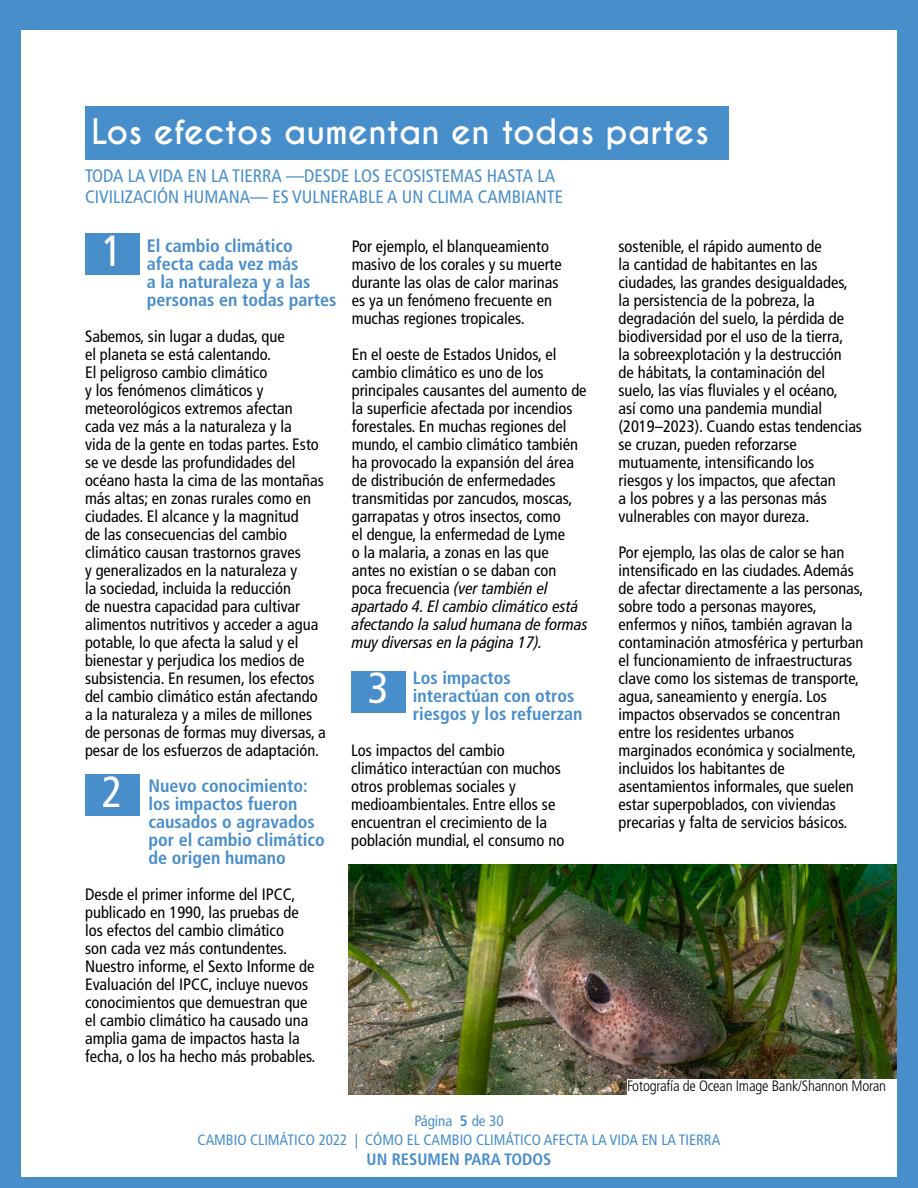
<style>
.page{position:relative;width:918px;height:1188px;background:#488ecb}
.page>*{position:absolute;margin:0;border:0;box-sizing:border-box;transform-origin:0 0}
.t1{font:condensed 43.5px "Frutiger LT Pro";color:#fff}
.t2{font:700 33px "Caviar Dreams";color:#fff}
.t3{font:700 condensed 18px/18px "Frutiger LT Pro";color:#488ecb}
.t4{font:condensed 18px/21px "Frutiger LT Pro";color:#488ecb}
.t5{font:condensed 16.5px/18px "Frutiger LT Pro";color:#000}
.t6{font:700 condensed 16.5px "Frutiger LT Pro";color:#488ecb}
.t7{font:condensed 15px/19.5px "Frutiger LT Pro";color:#488ecb;text-align:center}
.t8{font:300 condensed 15px "Frutiger LT Pro";letter-spacing:-.015em;color:#000}
.s1{font-style:italic}
.s2{font-weight:700}
</style>
<div class="page">
<div style="left:21px;top:30px;width:876px;height:1147px;background:#fff"></div>
<div style="left:85px;top:106px;width:644px;height:54px;background:#488ecb"></div>
<div style="left:85px;top:234px;width:54px;height:41px;background:#488ecb"></div>
<div style="left:85px;top:774px;width:55px;height:42px;background:#488ecb"></div>
<div style="left:351px;top:671px;width:54px;height:41px;background:#488ecb"></div>
<img style="left:349px;top:864px;width:548px;height:230px">
<div style="left:627px;top:1080px;width:269px;height:15px;background:#fff"></div>
<h2 class="t2" style="left:92px;top:111px;width:619px">Los efectos aumentan en todas partes</h2>
<p class="t4" style="left:85px;top:165px;width:480px">TODA LA VIDA EN LA TIERRA —DESDE LOS ECOSISTEMAS HASTA LA<br>CIVILIZACIÓN HUMANA— ES VULNERABLE A UN CLIMA CAMBIANTE</p>
<h1 class="t1" style="left:102px;top:226px;width:22px">1</h1>
<p class="t3" style="left:147px;top:237px;width:191px">El cambio climático afecta cada vez más<br>a la naturaleza y a las personas en todas partes</p>
<p class="t5" style="left:85px;top:327px;width:242px">Sabemos, sin lugar a dudas, que<br>el planeta se está calentando.<br>El peligroso cambio climático<br>y los fenómenos climáticos y meteorológicos extremos afectan cada vez más a la naturaleza y la<br>vida de la gente en todas partes. Esto se ve desde las profundidades del océano hasta la cima de las montañas más altas; en zonas rurales como en ciudades. El alcance y la magnitud<br>de las consecuencias del cambio climático causan trastornos graves<br>y generalizados en la naturaleza y<br>la sociedad, incluida la reducción<br>de nuestra capacidad para cultivar alimentos nutritivos y acceder a agua potable, lo que afecta la salud y el bienestar y perjudica los medios de subsistencia. En resumen, los efectos del cambio climático están afectando a la naturaleza y a miles de millones de personas de formas muy diversas, a pesar de los esfuerzos de adaptación.</p>
<h1 class="t1" style="left:102px;top:766px;width:22px">2</h1>
<p class="t3" style="left:149px;top:777px;width:178px">Nuevo conocimiento: los impactos fueron causados o agravados por el cambio climático de origen humano</p>
<p class="t5" style="left:85px;top:885px;width:232px">Desde el primer informe del IPCC, publicado en 1990, las pruebas de los efectos del cambio climático<br>son cada vez más contundentes.<br>Nuestro informe, el Sexto Informe de Evaluación del IPCC, incluye nuevos conocimientos que demuestran que el cambio climático ha causado una amplia gama de impactos hasta la fecha, o los ha hecho más probables.</p>
<p class="t5" style="left:352px;top:237px;width:212px">Por ejemplo, el blanqueamiento masivo de los corales y su muerte durante las olas de calor marinas es ya un fenómeno frecuente en muchas regiones tropicales.</p>
<p class="t5" style="left:352px;top:345px;width:238px">En el oeste de Estados Unidos, el cambio climático es uno de los principales causantes del aumento de la superficie afectada por incendios forestales. En muchas regiones del mundo, el cambio climático también ha provocado la expansión del área de distribución de enfermedades transmitidas por zancudos, moscas, garrapatas y otros insectos, como<br>el dengue, la enfermedad de Lyme<br>o la malaria, a zonas en las que<br>antes no existían o se daban con poca frecuencia <span class="s1">(ver también el apartado 4. El cambio climático está afectando la salud humana de formas muy diversas en la página 17).</span></p>
<h1 class="t1" style="left:368px;top:663px;width:22px">3</h1>
<p class="t3" style="left:413px;top:669px;width:171px">Los impactos interactúan con otros riesgos y los refuerzan</p>
<p class="t5" style="left:351px;top:741px;width:215px">Los impactos del cambio climático interactúan con muchos otros problemas sociales y medioambientales. Entre ellos se encuentran el crecimiento de la población mundial, el consumo no</p>
<p class="t5" style="left:619px;top:237px;width:245px">sostenible, el rápido aumento de<br>la cantidad de habitantes en las ciudades, las grandes desigualdades, la persistencia de la pobreza, la degradación del suelo, la pérdida de biodiversidad por el uso de la tierra,<br>la sobreexplotación y la destrucción<br>de hábitats, la contaminación del suelo, las vías fluviales y el océano,<br>así como una pandemia mundial (2019–2023). Cuando estas tendencias se cruzan, pueden reforzarse mutuamente, intensificando los riesgos y los impactos, que afectan<br>a los pobres y a las personas más vulnerables con mayor dureza.</p>
<p class="t5" style="left:619px;top:543px;width:247px">Por ejemplo, las olas de calor se han intensificado en las ciudades. Además de afectar directamente a las personas, sobre todo a personas mayores, enfermos y niños, también agravan la contaminación atmosférica y perturban el funcionamiento de infraestructuras clave como los sistemas de transporte, agua, saneamiento y energía. Los impactos observados se concentran entre los residentes urbanos marginados económica y socialmente, incluidos los habitantes de asentamientos informales, que suelen estar superpoblados, con viviendas precarias y falta de servicios básicos.</p>
<p class="t8" style="left:627px;top:1077px;width:261px">Fotografía de Ocean Image Bank/Shannon Moran</p>
<p class="t7" style="left:198px;top:1111px;width:524px">Página <span class="s2">5</span> de 30<br>CAMBIO CLIMÁTICO 2022 | CÓMO EL CAMBIO CLIMÁTICO AFECTA LA VIDA EN LA TIERRA</p>
<p class="t6" style="left:367px;top:1149px;width:186px">UN RESUMEN PARA TODOS</p>
</div>
